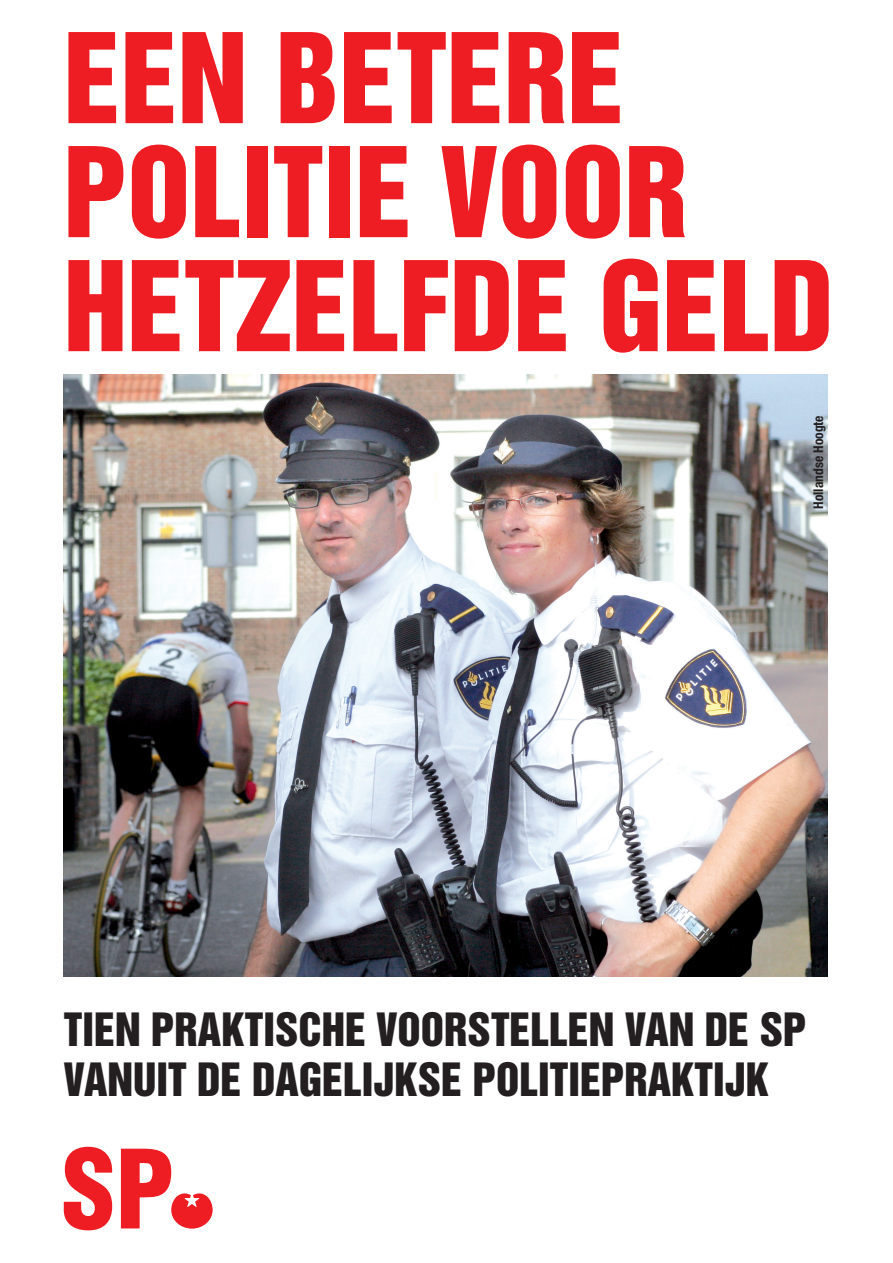
<style>
.page{position:relative;width:893px;height:1263px;background:#fff}
.page>*{position:absolute;margin:0;border:0;box-sizing:border-box;transform-origin:0 0}
.t1{font:114px/114px "Helvetica Inserat";color:#ee1d23}
.t2{font:42px "Helvetica Inserat";color:#231f20}
.t3{font:700 condensed 13.5px "Helvetica Neue";color:#231f20}
</style>
<div class="page">
<img style="left:64px;top:374px;width:763px;height:603px">
<svg style="left:64px;top:1147px;width:49px;height:83px"></svg>
<svg style="left:121px;top:1149px;width:92px;height:79px"></svg>
<h1 class="t1" style="left:64px;top:22px;width:771px">EEN BETERE<br>POLITIE VOOR<br>HETZELFDE GELD</h1>
<p class="t3" style="left:810px;top:509px;width:95px;rotate:-90deg">Hollandse Hoogte</p>
<p class="t2" style="left:64px;top:1004px;width:337px">TIEN PRAKTISCHE VOOR</p>
<p class="t2" style="left:468px;top:1004px;width:45px">STELLEN</p>
<p class="t2" style="left:625px;top:1004px;width:183px">VAN DE SP</p>
<p class="t2" style="left:64px;top:1054px;width:254px">VANUIT DE DAGELI</p>
<p class="t2" style="left:373px;top:1054px;width:120px">JKSE POLITIEPR</p>
<p class="t2" style="left:648px;top:1054px;width:123px">AKTIJK</p>
</div>
